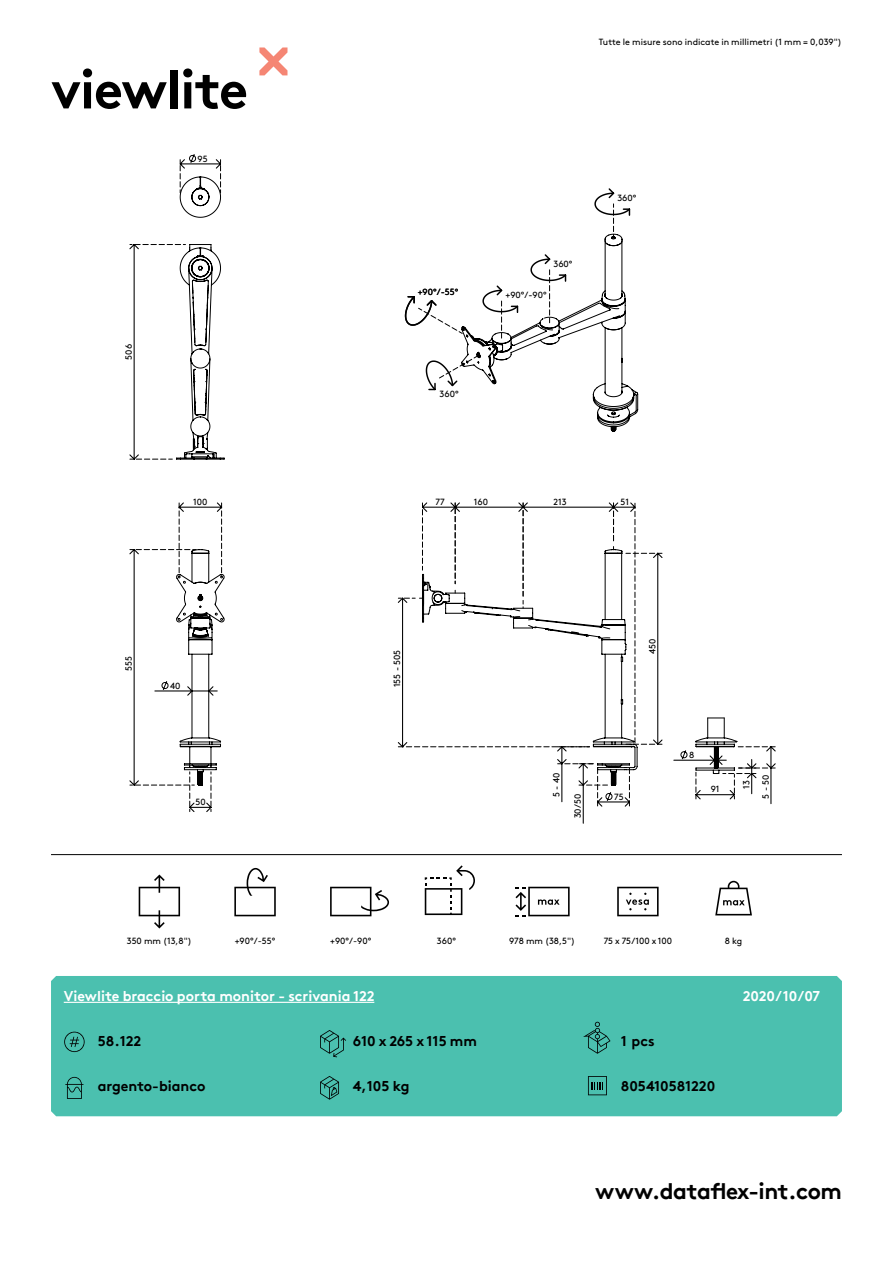
<style>
.page{position:relative;width:893px;height:1263px;background:#fff}
.page>*{position:absolute;margin:0;border:0;box-sizing:border-box;transform-origin:0 0}
.hoofdstuk{font:700 54px "Brown Pro TT";letter-spacing:-.02em;color:#000}
.t1{font:700 22.5px "Brown Pro TT";letter-spacing:-.02em;color:#000}
.specificaties{font:700 14.25px "Brown Pro TT";color:#000}
.t2{font:700 14.25px "Brown Pro TT";color:#fff}
.t3{font:9px "Brown";color:#000}
.t4{font:9px/19.2px "Brown Pro TT Regular Alt";color:#000;text-align:center}
</style>
<div class="page">
<svg style="left:259px;top:47px;width:28px;height:28px"></svg>
<hr style="left:51px;top:854px;width:791px;height:1px;background:#000">
<svg style="left:139px;top:874px;width:41px;height:54px"></svg>
<svg style="left:234px;top:868px;width:42px;height:48px"></svg>
<svg style="left:330px;top:887px;width:59px;height:29px"></svg>
<svg style="left:425px;top:865px;width:50px;height:50px"></svg>
<svg style="left:515px;top:887px;width:55px;height:29px"></svg>
<svg style="left:617px;top:887px;width:42px;height:29px"></svg>
<svg style="left:715px;top:881px;width:37px;height:34px"></svg>
<div style="left:51px;top:976px;width:791px;height:140px;background:#4bc0af"></div>
<svg style="left:597px;top:786px;width:33px;height:21px"></svg>
<svg style="left:130px;top:502px;width:95px;height:310px"></svg>
<svg style="left:557px;top:748px;width:81px;height:38px"></svg>
<svg style="left:397px;top:502px;width:266px;height:246px"></svg>
<svg style="left:130px;top:244px;width:95px;height:216px"></svg>
<svg style="left:404px;top:188px;width:234px;height:244px"></svg>
<svg style="left:673px;top:717px;width:103px;height:88px"></svg>
<svg style="left:179px;top:154px;width:43px;height:64px"></svg>
<svg style="left:64px;top:1032px;width:21px;height:20px"></svg>
<svg style="left:65px;top:1077px;width:18px;height:22px"></svg>
<svg style="left:320px;top:1030px;width:26px;height:27px"></svg>
<svg style="left:583px;top:1022px;width:27px;height:32px"></svg>
<svg style="left:320px;top:1076px;width:19px;height:24px"></svg>
<svg style="left:588px;top:1076px;width:19px;height:19px"></svg>
<hr style="left:64px;top:1002px;width:310px;height:1px;background:#fff">
<p class="hoofdstuk" style="left:51px;top:46px;width:198px">viewlite</p>
<p class="t4" style="left:198px;top:148px;width:12px">95</p>
<p class="t4" style="left:118px;top:360px;width:17px;rotate:-90deg">506</p>
<p class="t4" style="left:193px;top:491px;width:16px">100</p>
<p class="t4" style="left:118px;top:671px;width:16px;rotate:-90deg">555</p>
<p class="t4" style="left:170px;top:675px;width:12px">40</p>
<p class="t4" style="left:195px;top:792px;width:12px">50</p>
<p class="t3" style="left:599px;top:35px;width:245px">Tutte le misure sono indicate in millimetri (1 mm = 0,039")</p>
<p class="t4" style="left:418px;top:282px;width:42px">+90°/-55°</p>
<p class="t4" style="left:440px;top:384px;width:21px">360°</p>
<p class="t4" style="left:553px;top:253px;width:21px">360°</p>
<p class="t4" style="left:505px;top:284px;width:43px">+90°/-90°</p>
<p class="t4" style="left:617px;top:187px;width:21px">360°</p>
<p class="t4" style="left:435px;top:491px;width:11px">77</p>
<p class="t4" style="left:474px;top:491px;width:16px">160</p>
<p class="t4" style="left:553px;top:491px;width:15px">213</p>
<p class="t4" style="left:621px;top:491px;width:10px">51</p>
<p class="t4" style="left:387px;top:687px;width:39px;rotate:-90deg">155 - 505</p>
<p class="t4" style="left:642px;top:654px;width:17px;rotate:-90deg">450</p>
<p class="t4" style="left:546px;top:797px;width:26px;rotate:-90deg">5 - 40</p>
<p class="t4" style="left:567px;top:818px;width:26px;rotate:-90deg">30/50</p>
<p class="t4" style="left:614px;top:786px;width:11px">75</p>
<p class="t4" style="left:689px;top:744px;width:7px">8</p>
<p class="t4" style="left:711px;top:779px;width:10px">91</p>
<p class="t4" style="left:736px;top:799px;width:26px;rotate:-90deg">13<br>5 - 50</p>
<p class="t3" style="left:127px;top:934px;width:66px">350 mm (13,8")</p>
<p class="t3" style="left:235px;top:934px;width:42px">+90°/-55°</p>
<p class="t3" style="left:330px;top:934px;width:43px">+90°/-90°</p>
<p class="t3" style="left:437px;top:934px;width:21px">360°</p>
<p class="t3" style="left:509px;top:934px;width:68px">978 mm (38,5")</p>
<p class="t3" style="left:604px;top:934px;width:70px">75 x 75/100 x 100</p>
<p class="t3" style="left:725px;top:934px;width:19px">8 kg</p>
<h3 class="t2" style="left:64px;top:985px;width:312px">Viewlite braccio porta monitor - scrivania 122</h3>
<h3 class="t2" style="left:743px;top:985px;width:79px">2020/10/07</h3>
<h3 class="specificaties" style="left:98px;top:1029px;width:45px">58.122</h3>
<p class="specificaties" style="left:98px;top:1074px;width:109px">argento-bianco</p>
<p class="specificaties" style="left:353px;top:1029px;width:126px">610 x 265 x 115 mm</p>
<p class="specificaties" style="left:621px;top:1029px;width:35px">1 pcs</p>
<p class="specificaties" style="left:353px;top:1074px;width:58px">4,105 kg</p>
<h3 class="specificaties" style="left:621px;top:1074px;width:96px">805410581220</h3>
<h2 class="t1" style="left:595px;top:1173px;width:248px">www.dataflex-int.com</h2>
</div>
